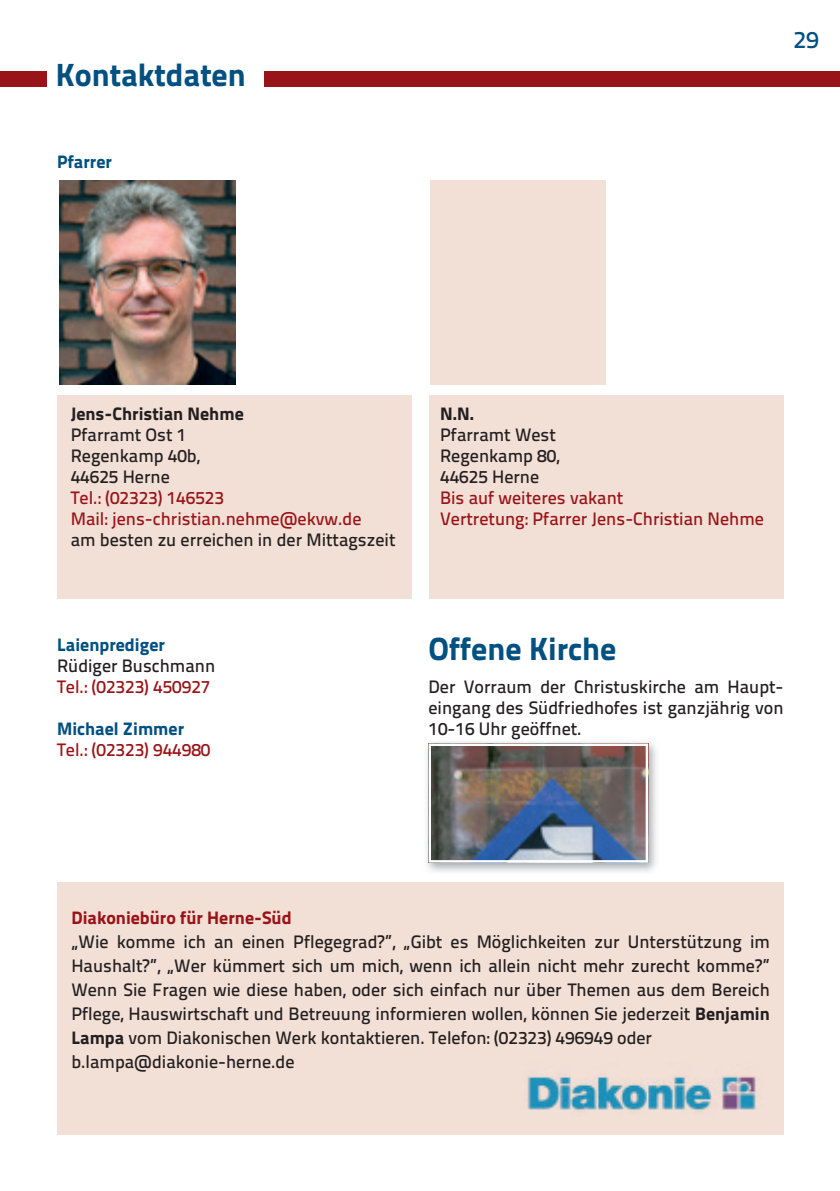
<style>
.page{position:relative;width:840px;height:1191px;background:#fff}
.page>*{position:absolute;margin:0;border:0;box-sizing:border-box;transform-origin:0 0}
.t1{font:32px "Titillium Text 25 L 999 wt";color:#005081}
.t2{font:24px "Titillium Text 25 L 600 wt";color:#005081}
.t3{font:18px/21px "Titillium Text 25 L 600 wt";color:#231f20}
.t4{font:18px/21px "Titillium Text 25 L 600 wt";color:#991418}
.t5{font:18px "Titillium Text 25 L 999 wt";color:#005081}
.t6{font:18px "Titillium Text 25 L 999 wt";color:#991418}
.t7{font:18px "Titillium Text 25 L 999 wt";color:#231f20}
.s1{font-family:"Titillium Text 25 L 999 wt"}
</style>
<div class="page">
<div style="left:0;top:71px;width:46px;height:15px;background:#991418"></div>
<div style="left:264px;top:71px;width:575px;height:15px;background:#991418"></div>
<div style="left:57px;top:395px;width:354px;height:203px;background:#f2dfd6"></div>
<div style="left:428px;top:395px;width:354px;height:203px;background:#f2dfd6"></div>
<div style="left:57px;top:882px;width:726px;height:252px;background:#f2dfd6"></div>
<img style="left:426px;top:739px;width:230px;height:133px">
<img style="left:512px;top:737px;width:8px;height:2px">
<img style="left:431px;top:746px;width:213px;height:113px">
<div style="left:428px;top:743px;width:219px;height:119px;border:2px solid #fff"></div>
<div style="left:430px;top:180px;width:175px;height:204px;background:#f2dfd6"></div>
<img style="left:59px;top:180px;width:176px;height:204px">
<img style="left:527px;top:1076px;width:229px;height:35px">
<h1 class="t1" style="left:56px;top:50px;width:191px">Kontaktdaten</h1>
<p class="t5" style="left:57px;top:147px;width:56px">Pfarrer</p>
<h2 class="t2" style="left:793px;top:21px;width:27px">29</h2>
<p class="t7" style="left:71px;top:399px;width:174px">Jens-Christian Nehme</p>
<p class="t3" style="left:71px;top:423px;width:130px">Pfarramt Ost 1<br>Regenkamp 40b,<br>44625 Herne</p>
<p class="t4" style="left:71px;top:486px;width:292px">Tel.: (02323) 146523<br>Mail: jens-christian.nehme@ekvw.de</p>
<p class="t3" style="left:71px;top:528px;width:326px">am besten zu erreichen in der Mittagszeit</p>
<p class="t7" style="left:440px;top:399px;width:36px">N.N.</p>
<p class="t3" style="left:440px;top:423px;width:121px">Pfarramt West<br>Regenkamp 80,<br>44625 Herne</p>
<p class="t4" style="left:440px;top:486px;width:325px">Bis auf weiteres vakant<br>Vertretung: Pfarrer Jens-Christian Nehme</p>
<p class="t5" style="left:57px;top:630px;width:109px">Laienprediger</p>
<p class="t3" style="left:57px;top:654px;width:159px">Rüdiger Buschmann</p>
<p class="t4" style="left:57px;top:675px;width:155px">Tel.: (02323) 450927</p>
<p class="t5" style="left:57px;top:714px;width:128px">Michael Zimmer</p>
<p class="t4" style="left:57px;top:738px;width:155px">Tel.: (02323) 944980</p>
<h1 class="t1" style="left:428px;top:623px;width:189px">Offene Kirche</h1>
<p class="t3" style="left:428px;top:675px;width:356px;text-align:justify">Der Vorraum der Christuskirche am Haupt&shy;eingang des Südfriedhofes ist ganzjährig von 10-16 Uhr geöffnet.</p>
<p class="t6" style="left:71px;top:903px;width:222px">Diakoniebüro für Herne-Süd</p>
<p class="t3" style="left:71px;top:929px;width:699px;line-height:24px">„Wie komme ich an einen Pflegegrad?”, „Gibt es Möglichkeiten zur Unterstützung im Haushalt?”, „Wer kümmert sich um mich, wenn ich allein nicht mehr zurecht komme?” Wenn Sie Fragen wie diese haben, oder sich einfach nur über Themen aus dem Bereich Pflege, Hauswirtschaft und Betreuung informieren wollen, können Sie jederzeit <span class="s1">Benjamin Lampa</span> vom Diakonischen Werk kontaktieren. Telefon: (02323) 496949 oder b.lampa@diakonie-herne.de</p>
</div>
